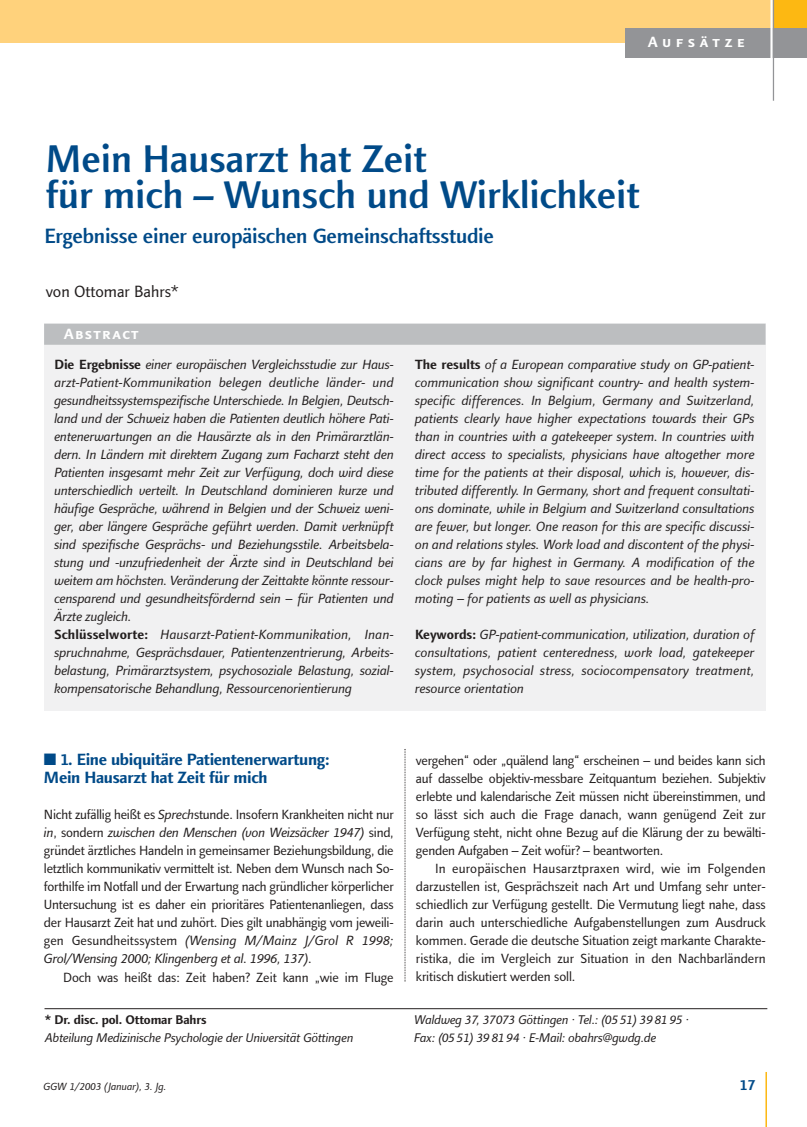
<style>
.page{position:relative;width:807px;height:1127px;background:#fff}
.page>*{position:absolute;margin:0;border:0;box-sizing:border-box;transform-origin:0 0}
.t1{font:500 39px/36px "Linotype Finnegan";color:#004a88}
.t2{font:500 21px "Linotype Finnegan";letter-spacing:-.01em;color:#004a88}
.t3{font:700 16.5px/18px "Linotype Finnegan";letter-spacing:-.015em;color:#004a88}
.t4{font:16.5px "Linotype Finnegan";color:#231f1f}
.t5{font:700 15px "Linotype Finnegan SC";letter-spacing:.33em;color:#fff}
.t6{font:700 15px "Linotype Finnegan SC";letter-spacing:.11em;color:#fff}
.t7{font:700 15px "Linotype Finnegan";color:#004a88}
.t8{font:italic 13.5px/18px "Linotype Finnegan";letter-spacing:-.01em;color:#231f1f;text-align:justify}
.t9{font:13.5px/18px "Linotype Finnegan";letter-spacing:-.015em;color:#231f1f;text-align:justify}
.t10{font:italic 12.75px/18px "Linotype Finnegan";letter-spacing:-.01em;color:#231f1f}
.t11{font:700 12.75px "Linotype Finnegan";letter-spacing:-.01em;color:#231f1f}
.t12{font:italic 10.5px "Linotype Finnegan";color:#231f1f}
.s1{font-weight:700;font-style:normal}
.s2{font-style:italic}
</style>
<div class="page">
<hr style="left:765px;top:1072px;width:2px;height:54px;background:#fdb812">
<div style="left:1px;top:0;width:806px;height:43px;background:#ffd27c"></div>
<div style="left:774px;top:0;width:33px;height:33px;background:#fdb812"></div>
<div style="left:625px;top:28px;width:149px;height:30px;background:#939497"></div>
<div style="left:774px;top:28px;width:33px;height:30px;background:#939497"></div>
<hr style="left:773px;top:0;width:1px;height:101px;background:#939497">
<hr style="left:770px;top:0;width:3px;height:103px;background:#fff">
<svg style="left:405px;top:749px;width:1px;height:233px"></svg>
<div style="left:44px;top:323px;width:722px;height:388px;background:#f1f1f2"></div>
<div style="left:44px;top:324px;width:722px;height:21px;background:#bcbec0"></div>
<hr style="left:45px;top:1008px;width:722px;height:1px;background:#231f1f">
<p class="t5" style="left:648px;top:33px;width:98px">Aufsätze</p>
<h1 class="t1" style="left:46px;top:145px;width:595px">Mein Hausarzt hat Zeit<br>für mich – Wunsch und Wirklichkeit</h1>
<h2 class="t2" style="left:45px;top:228px;width:451px">Ergebnisse einer europäischen Gemeinschaftsstudie</h2>
<p class="t4" style="left:46px;top:285px;width:134px">von Ottomar Bahrs*</p>
<p class="t6" style="left:64px;top:325px;width:76px">Abstract</p>
<p class="t8" style="left:54px;top:357px;width:341px;text-align:left"><span class="s1">Die Ergebnisse</span> einer europäischen Vergleichsstudie zur Haus&shy;arzt-Patient-Kommunikation belegen deutliche länder- und gesundheitssystemspezifische Unterschiede. In Belgien, Deutsch&shy;land und der Schweiz haben die Patienten deutlich höhere Pati&shy;entenerwartungen an die Hausärzte als in den Primärarztlän&shy;dern. In Ländern mit direktem Zugang zum Facharzt steht den Patienten insgesamt mehr Zeit zur Verfügung, doch wird diese unterschiedlich verteilt. In Deutschland dominieren kurze und häufige Gespräche, während in Belgien und der Schweiz weni&shy;ger, aber längere Gespräche geführt werden. Damit verknüpft sind spezifische Gesprächs- und Beziehungsstile. Arbeitsbela&shy;stung und -unzufriedenheit der Ärzte sind in Deutschland bei weitem am höchsten. Veränderung der Zeittakte könnte ressour&shy;censparend und gesundheitsfördernd sein – für Patienten und Ärzte zugleich.<br><span class="s1">Schlüsselworte:</span> Hausarzt-Patient-Kommunikation, Inan&shy;spruchnahme, Gesprächsdauer, Patientenzentrierung, Arbeits&shy;belastung, Primärarztsystem, psychosoziale Belastung, sozial&shy;kompensatorische Behandlung, Ressourcenorientierung</p>
<p class="t8" style="left:415px;top:357px;width:341px"><span class="s1">The results</span> of a European comparative study on GP-patient&shy;communication show significant country- and health system&shy;specific differences. In Belgium, Germany and Switzerland, patients clearly have higher expectations towards their GPs than in countries with a gatekeeper system. In countries with direct access to specialists, physicians have altogether more time for the patients at their disposal, which is, however, dis&shy;tributed differently. In Germany, short and frequent consultati&shy;ons dominate, while in Belgium and Switzerland consultations are fewer, but longer. One reason for this are specific discussi&shy;on and relations styles. Work load and discontent of the physi&shy;cians are by far highest in Germany. A modification of the clock pulses might help to save resources and be health-pro&shy;moting – for patients as well as physicians.</p>
<p class="t8" style="left:415px;top:627px;width:341px"><span class="s1">Keywords:</span> GP-patient-communication, utilization, duration of consultations, patient centeredness, work load, gatekeeper system, psychosocial stress, sociocompensatory treatment, resource orientation</p>
<p class="t3" style="left:44px;top:752px;width:287px">■ 1. Eine ubiquitäre Patientenerwartung:<br>Mein Hausarzt hat Zeit für mich</p>
<p class="t9" style="left:44px;top:807px;width:351px">Nicht zufällig heißt es <span class="s2">Sprech</span>stunde. Insofern Krankheiten nicht nur <span class="s2">in</span>, sondern <span class="s2">zwischen den Menschen (von Weizsäcker 1947)</span> sind, gründet ärztliches Handeln in gemeinsamer Beziehungsbildung, die letztlich kommunikativ vermittelt ist. Neben dem Wunsch nach So&shy;forthilfe im Notfall und der Erwartung nach gründlicher körperlicher Untersuchung ist es daher ein prioritäres Patientenanliegen, dass der Hausarzt Zeit hat und zuhört. Dies gilt unabhängig vom jeweili&shy;gen Gesundheitssystem <span class="s2">(Wensing M/Mainz J/Grol R 1998; Grol/Wensing 2000; Klingenberg et al. 1996, 137)</span>.</p>
<p class="t9" style="left:63px;top:969px;width:332px">Doch was heißt das: Zeit haben? Zeit kann „wie im Fluge</p>
<p class="t11" style="left:45px;top:1015px;width:163px">* Dr. disc. pol. Ottomar Bahrs</p>
<p class="t10" style="left:45px;top:1030px;width:310px">Abteilung Medizinische Psychologie der Universität Göttingen</p>
<p class="t9" style="left:416px;top:753px;width:351px">vergehen“ oder „quälend lang“ erscheinen – und beides kann sich auf dasselbe objektiv-messbare Zeitquantum beziehen. Subjektiv erlebte und kalendarische Zeit müssen nicht übereinstimmen, und so lässt sich auch die Frage danach, wann genügend Zeit zur Verfügung steht, nicht ohne Bezug auf die Klärung der zu bewälti&shy;genden Aufgaben – Zeit wofür? – beantworten.</p>
<p class="t9" style="left:416px;top:861px;width:351px;text-indent:19px">In europäischen Hausarztpraxen wird, wie im Folgenden darzustellen ist, Gesprächszeit nach Art und Umfang sehr unter&shy;schiedlich zur Verfügung gestellt. Die Vermutung liegt nahe, dass darin auch unterschiedliche Aufgabenstellungen zum Ausdruck kommen. Gerade die deutsche Situation zeigt markante Charakte&shy;ristika, die im Vergleich zur Situation in den Nachbarländern kritisch diskutiert werden soll.</p>
<p class="t10" style="left:414px;top:1012px;width:277px">Waldweg 37, 37073 Göttingen · Tel.: (05 51) 39 81 95 ·<br>Fax: (05 51) 39 81 94 · E-Mail: obahrs@gwdg.de</p>
<p class="t12" style="left:43px;top:1082px;width:125px">GGW 1/2003 (Januar), 3. Jg.</p>
<p class="t7" style="left:739px;top:1078px;width:18px">17</p>
</div>
